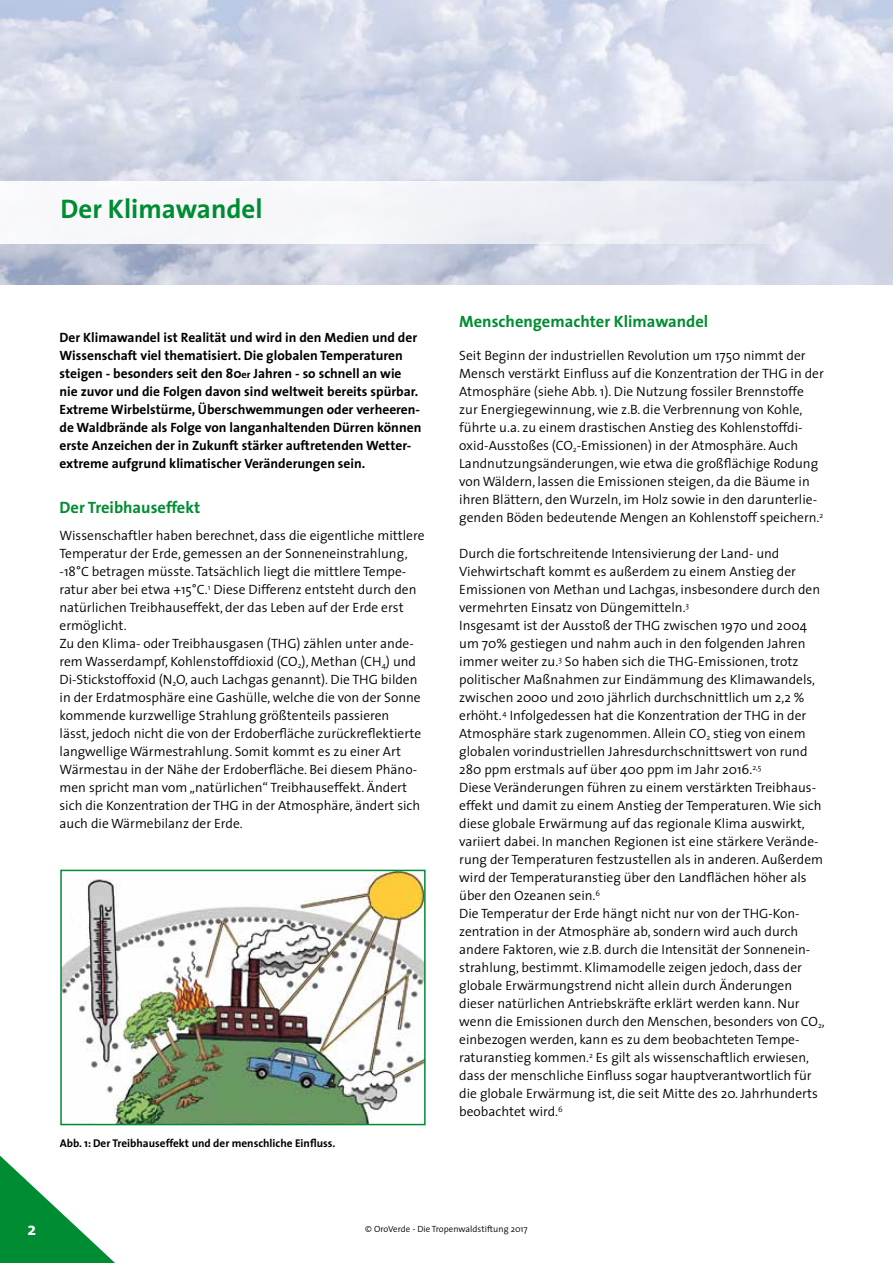
<style>
.page{position:relative;width:893px;height:1263px;background:#fff}
.page>*{position:absolute;margin:0;border:0;box-sizing:border-box;transform-origin:0 0}
.t1{font:700 27px "The Sans";color:#008c32}
.t2{font:700 18px "The Sans";color:#fff}
.t3{font:700 16.5px "The Sans";color:#008c32}
.t4{font:300 13.5px/18px "The Sans";color:#000}
.t5{font:700 13.5px/18px "The Sans";color:#000}
.t6{font:700 11.25px "The Sans";color:#000}
.t7{font:300 9px "The Sans";color:#000}
.s1{font-size:10.5px}
</style>
<div class="page">
<svg style="left:0;top:181px;width:893px;height:63px;fill:#f2f3f7"></svg>
<img style="left:63px;top:873px;width:360px;height:249px">
<div style="left:60px;top:870px;width:366px;height:255px;border:2px solid #008c32"></div>
<svg style="left:0;top:1155px;width:115px;height:108px"></svg>
<h1 class="t1" style="left:61px;top:192px;width:203px">Der Klimawandel</h1>
<p class="t5" style="left:60px;top:329px;width:363px">Der Klimawandel ist Realität und wird in den Medien und der Wissenschaft viel thematisiert. Die globalen Temperaturen steigen - besonders seit den 80<span class="s1">er</span> Jahren - so schnell an wie nie zuvor und die Folgen davon sind weltweit bereits spürbar.<br>Extreme Wirbelstürme, Überschwemmungen oder verheeren&shy;de Waldbrände als Folge von langanhaltenden Dürren können erste Anzeichen der in Zukunft stärker auftretenden Wetter&shy;extreme aufgrund klimatischer Veränderungen sein.</p>
<p class="t3" style="left:60px;top:497px;width:142px">Der Treibhauseffekt</p>
<p class="t4" style="left:60px;top:527px;width:366px">Wissenschaftler haben berechnet, dass die eigentliche mittlere Temperatur der Erde, gemessen an der Sonneneinstrahlung, -18°C betragen müsste. Tatsächlich liegt die mittlere Tempe&shy;ratur aber bei etwa +15°C.<sup>1</sup> Diese Differenz entsteht durch den natürlichen Treibhauseffekt, der das Leben auf der Erde erst ermöglicht.<br>Zu den Klima- oder Treibhausgasen (THG) zählen unter ande&shy;rem Wasserdampf, Kohlenstoffdioxid (CO<sub>2</sub>), Methan (CH<sub>4</sub>) und Di-Stickstoffoxid (N<sub>2</sub>O, auch Lachgas genannt). Die THG bilden in der Erdatmosphäre eine Gashülle, welche die von der Sonne kommende kurzwellige Strahlung größtenteils passieren<br>lässt, jedoch nicht die von der Erdoberfläche zurückreflektierte langwellige Wärmestrahlung. Somit kommt es zu einer Art Wärmestau in der Nähe der Erdoberfläche. Bei diesem Phäno&shy;men spricht man vom „natürlichen“ Treibhauseffekt. Ändert sich die Konzentration der THG in der Atmosphäre, ändert sich auch die Wärmebilanz der Erde.</p>
<p class="t6" style="left:60px;top:1135px;width:277px">Abb. 1: Der Treibhauseffekt und der menschliche Einfluss.</p>
<p class="t3" style="left:459px;top:311px;width:251px">Menschengemachter Klimawandel</p>
<p class="t4" style="left:459px;top:347px;width:366px">Seit Beginn der industriellen Revolution um 1750 nimmt der Mensch verstärkt Einfluss auf die Konzentration der THG in der Atmosphäre (siehe Abb. 1). Die Nutzung fossiler Brennstoffe zur Energiegewinnung, wie z.B. die Verbrennung von Kohle, führte u.a. zu einem drastischen Anstieg des Kohlenstoffdi&shy;oxid-Ausstoßes (CO<sub>2</sub>-Emissionen) in der Atmosphäre. Auch Landnutzungsänderungen, wie etwa die großflächige Rodung von Wäldern, lassen die Emissionen steigen, da die Bäume in ihren Blättern, den Wurzeln, im Holz sowie in den darunterlie&shy;genden Böden bedeutende Mengen an Kohlenstoff speichern.<sup>2</sup></p>
<p class="t4" style="left:459px;top:545px;width:367px">Durch die fortschreitende Intensivierung der Land- und Viehwirtschaft kommt es außerdem zu einem Anstieg der Emissionen von Methan und Lachgas, insbesondere durch den vermehrten Einsatz von Düngemitteln.<sup>3<br></sup>Insgesamt ist der Ausstoß der THG zwischen 1970 und 2004 um 70% gestiegen und nahm auch in den folgenden Jahren immer weiter zu.<sup>3</sup> So haben sich die THG-Emissionen, trotz politischer Maßnahmen zur Eindämmung des Klimawandels, zwischen 2000 und 2010 jährlich durchschnittlich um 2,2 % erhöht.<sup>4</sup> Infolgedessen hat die Konzentration der THG in der Atmosphäre stark zugenommen. Allein CO<sub>2</sub> stieg von einem globalen vorindustriellen Jahresdurchschnittswert von rund 280 ppm erstmals auf über 400 ppm im Jahr 2016.<sup>2,5<br></sup>Diese Veränderungen führen zu einem verstärkten Treibhaus&shy;effekt und damit zu einem Anstieg der Temperaturen. Wie sich diese globale Erwärmung auf das regionale Klima auswirkt, variiert dabei. In manchen Regionen ist eine stärkere Verände&shy;rung der Temperaturen festzustellen als in anderen. Außerdem wird der Temperaturanstieg über den Landflächen höher als über den Ozeanen sein.<sup>6<br></sup>Die Temperatur der Erde hängt nicht nur von der THG-Kon&shy;zentration in der Atmosphäre ab, sondern wird auch durch andere Faktoren, wie z.B. durch die Intensität der Sonnenein&shy;strahlung, bestimmt. Klimamodelle zeigen jedoch, dass der globale Erwärmungstrend nicht allein durch Änderungen dieser natürlichen Antriebskräfte erklärt werden kann. Nur wenn die Emissionen durch den Menschen, besonders von CO<sub>2</sub>, einbezogen werden, kann es zu dem beobachteten Tempe&shy;raturanstieg kommen.<sup>2</sup> Es gilt als wissenschaftlich erwiesen, dass der menschliche Einfluss sogar hauptverantwortlich für die globale Erwärmung ist, die seit Mitte des 20. Jahrhunderts beobachtet wird.<sup>6</sup></p>
<h2 class="t2" style="left:28px;top:1217px;width:10px">2</h2>
<p class="t7" style="left:365px;top:1223px;width:164px">© OroVerde - Die Tropenwaldstiftung 2017</p>
</div>
